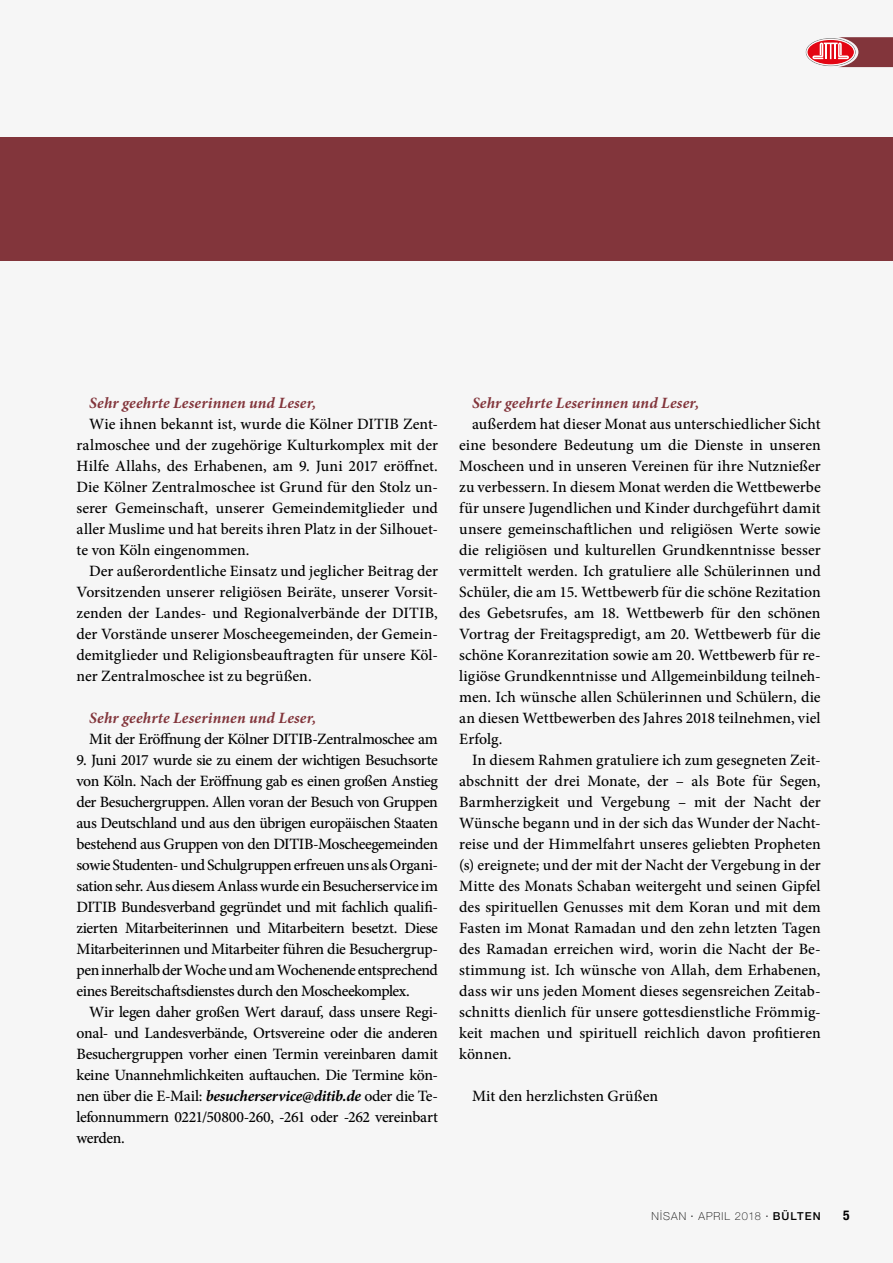
<style>
.page{position:relative;width:893px;height:1263px;background:#f6f6f6}
.page>*{position:absolute;margin:0;border:0;box-sizing:border-box;transform-origin:0 0}
.t1{font:500 15.75px/21px "Minion Pro";letter-spacing:-.005em;color:#000;text-align:justify}
.t2{font:italic 700 15.75px "Minion Pro";letter-spacing:.015em;color:#82353b}
.t3{font:500 15.75px "Minion Pro";letter-spacing:-.03em;color:#000}
.t4{font:700 condensed 13.5px "Helvetica Neue LT Pro";color:#000}
.t5{font:100 10.95px "Helvetica Neue LT Pro";letter-spacing:.095em;color:#000}
.s1{font-weight:700;font-style:italic}
.s2{font-family:"Minion Pro";font-weight:500}
.s3{font-weight:500}
</style>
<div class="page">
<div style="left:0;top:137px;width:893px;height:123px;background:#82353b"></div>
<svg style="left:806px;top:37px;width:87px;height:30px"></svg>
<p class="t2" style="left:89px;top:392px;width:229px">Sehr geehrte Leserinnen und Leser,</p>
<p class="t1" style="left:77px;top:414px;width:363px;text-indent:13px">Wie ihnen bekannt ist, wurde die Kölner DITIB Zent&shy;ralmoschee und der zugehörige Kulturkomplex mit der Hilfe Allahs, des Erhabenen, am 9. Juni 2017 eröffnet.<br>Die Kölner Zentralmoschee ist Grund für den Stolz un&shy;serer Gemeinschaft, unserer Gemeindemitglieder und aller Muslime und hat bereits ihren Platz in der Silhouet&shy;te von Köln eingenommen.</p>
<p class="t1" style="left:77px;top:561px;width:363px;text-indent:13px">Der außerordentliche Einsatz und jeglicher Beitrag der Vorsitzenden unserer religiösen Beiräte, unserer Vorsit&shy;zenden der Landes- und Regionalverbände der DITIB, der Vorstände unserer Moscheegemeinden, der Gemein&shy;demitglieder und Religionsbeauftragten für unsere Köl&shy;ner Zentralmoschee ist zu begrüßen.</p>
<p class="t2" style="left:89px;top:707px;width:229px">Sehr geehrte Leserinnen und Leser,</p>
<p class="t3" style="left:89px;top:729px;width:350px">Mit der Eröffnung der Kölner DITIB-Zentralmoschee am</p>
<p class="t1" style="left:77px;top:750px;width:363px">9. Juni 2017 wurde sie zu einem der wichtigen Besuchsorte von Köln. Nach der Eröffnung gab es einen großen Anstieg der Besuchergruppen. Allen voran der Besuch von Gruppen aus Deutschland und aus den übrigen europäischen Staaten bestehend aus Gruppen von den DITIB-Moscheegemeinden sowie Studenten- und Schulgruppen erfreuen uns als Organi&shy;sation sehr. Aus diesem Anlass wurde ein Besucherservice im DITIB Bundesverband gegründet und mit fachlich qualifi&shy;zierten Mitarbeiterinnen und Mitarbeitern besetzt. Diese Mitarbeiterinnen und Mitarbeiter führen die Besuchergrup&shy;pen innerhalb der Woche und am Wochenende entsprechend eines Bereitschaftsdienstes durch den Moscheekomplex.</p>
<p class="t1" style="left:77px;top:1002px;width:363px;text-indent:13px">Wir legen daher großen Wert darauf, dass unsere Regi&shy;onal- und Landesverbände, Ortsvereine oder die anderen Besuchergruppen vorher einen Termin vereinbaren damit keine Unannehmlichkeiten auftauchen. Die Termine kön&shy;nen über die E-Mail: <span class="s1">besucherservice@ditib.de</span> oder die Te&shy;lefonnummern 0221/50800-260, -261 oder -262 vereinbart werden.</p>
<p class="t2" style="left:472px;top:392px;width:229px">Sehr geehrte Leserinnen und Leser,</p>
<p class="t1" style="left:459px;top:414px;width:363px;text-indent:13px">außerdem hat dieser Monat aus unterschiedlicher Sicht eine besondere Bedeutung um die Dienste in unseren Moscheen und in unseren Vereinen für ihre Nutznießer zu verbessern. In diesem Monat werden die Wettbewerbe für unsere Jugendlichen und Kinder durchgeführt damit unsere gemeinschaftlichen und religiösen Werte sowie die religiösen und kulturellen Grundkenntnisse besser vermittelt werden. Ich gratuliere alle Schülerinnen und Schüler, die am 15. Wettbewerb für die schöne Rezitation des Gebetsrufes, am 18. Wettbewerb für den schönen Vortrag der Freitagspredigt, am 20. Wettbewerb für die schöne Koranrezitation sowie am 20. Wettbewerb für re&shy;ligiöse Grundkenntnisse und Allgemeinbildung teilneh&shy;men. Ich wünsche allen Schülerinnen und Schülern, die an diesen Wettbewerben des Jahres 2018 teilnehmen, viel Erfolg.</p>
<p class="t1" style="left:459px;top:750px;width:363px;text-indent:13px">In diesem Rahmen gratuliere ich zum gesegneten Zeit&shy;abschnitt der drei Monate, der – als Bote für Segen, Barmherzigkeit und Vergebung – mit der Nacht der Wünsche begann und in der sich das Wunder der Nacht&shy;reise und der Himmelfahrt unseres geliebten Propheten (s) ereignete; und der mit der Nacht der Vergebung in der Mitte des Monats Schaban weitergeht und seinen Gipfel des spirituellen Genusses mit dem Koran und mit dem Fasten im Monat Ramadan und den zehn letzten Tagen des Ramadan erreichen wird, worin die Nacht der Be&shy;stimmung ist. Ich wünsche von Allah, dem Erhabenen, dass wir uns jeden Moment dieses segensreichen Zeitab&shy;schnitts dienlich für unsere gottesdienstliche Frömmig&shy;keit machen und spirituell reichlich davon profitieren können.</p>
<p class="t1" style="left:472px;top:1085px;width:188px">Mit den herzlichsten Grüßen</p>
<p class="t5" style="left:652px;top:1210px;width:171px">NİSAN <span class="s2">·</span> APRIL 2018 <span class="s2">·</span> <span class="s3">BÜLTEN</span></p>
<p class="t4" style="left:843px;top:1207px;width:8px">5</p>
</div>
